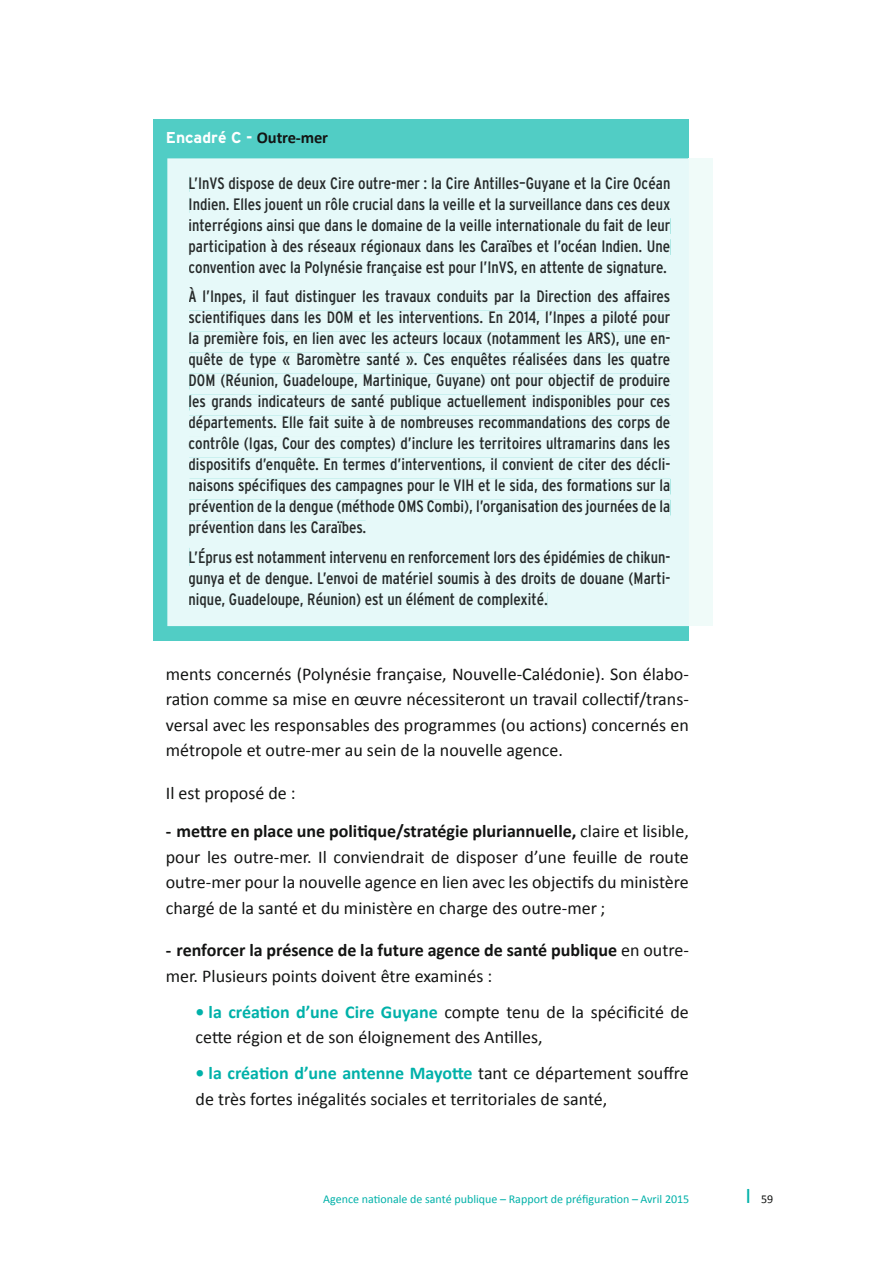
<style>
.page{position:relative;width:893px;height:1263px;background:#fff}
.page>*{position:absolute;margin:0;border:0;box-sizing:border-box;transform-origin:0 0}
.t1{font:18px/25.5px "Calibri";color:#131413;text-align:justify}
.t2{font:700 18px/25.5px "Calibri";color:#131413}
.t3{font:condensed 16.5px/21px "Interstate";color:#272b2b;text-align:justify}
.t4{font:700 15.75px "Interstate";color:#fff}
.t5{font:12px "Calibri";color:#00b1a9}
.t6{font:12px "Calibri";color:#131413}
.s1{font-family:"Calibri";font-size:16.5px;color:#131413}
.s2{font-weight:700}
.s3{font-weight:400}
.s4{font-weight:700;color:#00b1a9}
.s5{font-size:22.5px;color:#00b1a9}
</style>
<div class="page">
<div style="left:153px;top:119px;width:536px;height:522px;background:#51cdc5"></div>
<div style="left:689px;top:158px;width:24px;height:468px;background:#f0fbf9"></div>
<div style="left:167px;top:158px;width:522px;height:468px;background:#e6f9f9"></div>
<div style="left:190px;top:176px;width:480px;height:16px;background:#e6f9f9"></div>
<div style="left:190px;top:197px;width:480px;height:16px;background:#e6f9f9"></div>
<div style="left:189px;top:218px;width:481px;height:16px;background:#e6f9f9"></div>
<div style="left:190px;top:239px;width:480px;height:16px;background:#e6f9f9"></div>
<div style="left:189px;top:260px;width:477px;height:16px;background:#e6f9f9"></div>
<div style="left:189px;top:287px;width:481px;height:18px;background:#e6f9f9"></div>
<div style="left:189px;top:311px;width:481px;height:15px;background:#e6f9f9"></div>
<div style="left:190px;top:332px;width:480px;height:15px;background:#e6f9f9"></div>
<div style="left:189px;top:353px;width:481px;height:15px;background:#e6f9f9"></div>
<div style="left:190px;top:374px;width:480px;height:15px;background:#e6f9f9"></div>
<div style="left:190px;top:395px;width:480px;height:15px;background:#e6f9f9"></div>
<div style="left:189px;top:416px;width:481px;height:15px;background:#e6f9f9"></div>
<div style="left:189px;top:437px;width:481px;height:15px;background:#e6f9f9"></div>
<div style="left:189px;top:458px;width:481px;height:15px;background:#e6f9f9"></div>
<div style="left:190px;top:479px;width:480px;height:15px;background:#e6f9f9"></div>
<div style="left:190px;top:500px;width:480px;height:15px;background:#e6f9f9"></div>
<div style="left:190px;top:521px;width:176px;height:15px;background:#e6f9f9"></div>
<div style="left:190px;top:548px;width:480px;height:18px;background:#e6f9f9"></div>
<div style="left:189px;top:571px;width:481px;height:16px;background:#e6f9f9"></div>
<div style="left:190px;top:592px;width:357px;height:16px;background:#e6f9f9"></div>
<p class="t4" style="left:166px;top:129px;width:164px">Encadré C - <span class="s1">Outre-mer</span></p>
<p class="t3" style="left:189px;top:172px;width:483px">L’InVS dispose de deux Cire outre-mer : la Cire Antilles–Guyane et la Cire Océan Indien. Elles jouent un rôle crucial dans la veille et la surveillance dans ces deux interrégions ainsi que dans le domaine de la veille internationale du fait de leur participation à des réseaux régionaux dans les Caraïbes et l’océan Indien. Une convention avec la Polynésie française est pour l’InVS, en attente de signature.</p>
<p class="t3" style="left:189px;top:286px;width:483px">À l’Inpes, il faut distinguer les travaux conduits par la Direction des affaires scientifiques dans les DOM et les interventions. En 2014, l’Inpes a piloté pour la première fois, en lien avec les acteurs locaux (notamment les ARS), une en&shy;quête de type « Baromètre santé ». Ces enquêtes réalisées dans les quatre DOM (Réunion, Guadeloupe, Martinique, Guyane) ont pour objectif de produire les grands indicateurs de santé publique actuellement indisponibles pour ces départements. Elle fait suite à de nombreuses recommandations des corps de contrôle (Igas, Cour des comptes) d’inclure les territoires ultramarins dans les dispositifs d’enquête. En termes d’interventions, il convient de citer des décli&shy;naisons spécifiques des campagnes pour le VIH et le sida, des formations sur la prévention de la dengue (méthode OMS Combi), l’organisation des journées de la prévention dans les Caraïbes.</p>
<p class="t3" style="left:189px;top:546px;width:483px">L’Éprus est notamment intervenu en renforcement lors des épidémies de chikun&shy;gunya et de dengue. L’envoi de matériel soumis à des droits de douane (Marti&shy;nique, Guadeloupe, Réunion) est un élément de complexité.</p>
<p class="t1" style="left:166px;top:661px;width:524px">ments concernés (Polynésie française, Nouvelle-Calédonie). Son élabo&shy;ration comme sa mise en œuvre nécessiteront un travail collectif/trans&shy;versal avec les responsables des programmes (ou actions) concernés en métropole et outre-mer au sein de la nouvelle agence.</p>
<p class="t1" style="left:166px;top:780px;width:131px">Il est proposé de :</p>
<p class="t1" style="left:166px;top:818px;width:524px"><span class="s2">- mettre en place une politique/stratégie pluriannuelle,</span> claire et lisible, pour les outre-mer. Il conviendrait de disposer d’une feuille de route outre-mer pour la nouvelle agence en lien avec les objectifs du ministère chargé de la santé et du ministère en charge des outre-mer ;</p>
<p class="t2" style="left:166px;top:936px;width:524px">- renforcer la présence de la future agence de santé publique <span class="s3">en outre&shy;mer. Plusieurs points doivent être examinés :</span></p>
<p class="t1" style="left:196px;top:999px;width:495px"><span class="s4">• la création d’une Cire Guyane</span> compte tenu de la spécificité de cette région et de son éloignement des Antilles,</p>
<p class="t1" style="left:196px;top:1061px;width:495px"><span class="s4">• la création d’une antenne Mayotte</span> tant ce département souffre de très fortes inégalités sociales et territoriales de santé,</p>
<p class="t5" style="left:323px;top:1192px;width:368px">Agence nationale de santé publique – Rapport de préfiguration – Avril 2015</p>
<p class="t6" style="left:745px;top:1192px;width:30px"><span class="s5">I</span> 59</p>
</div>
